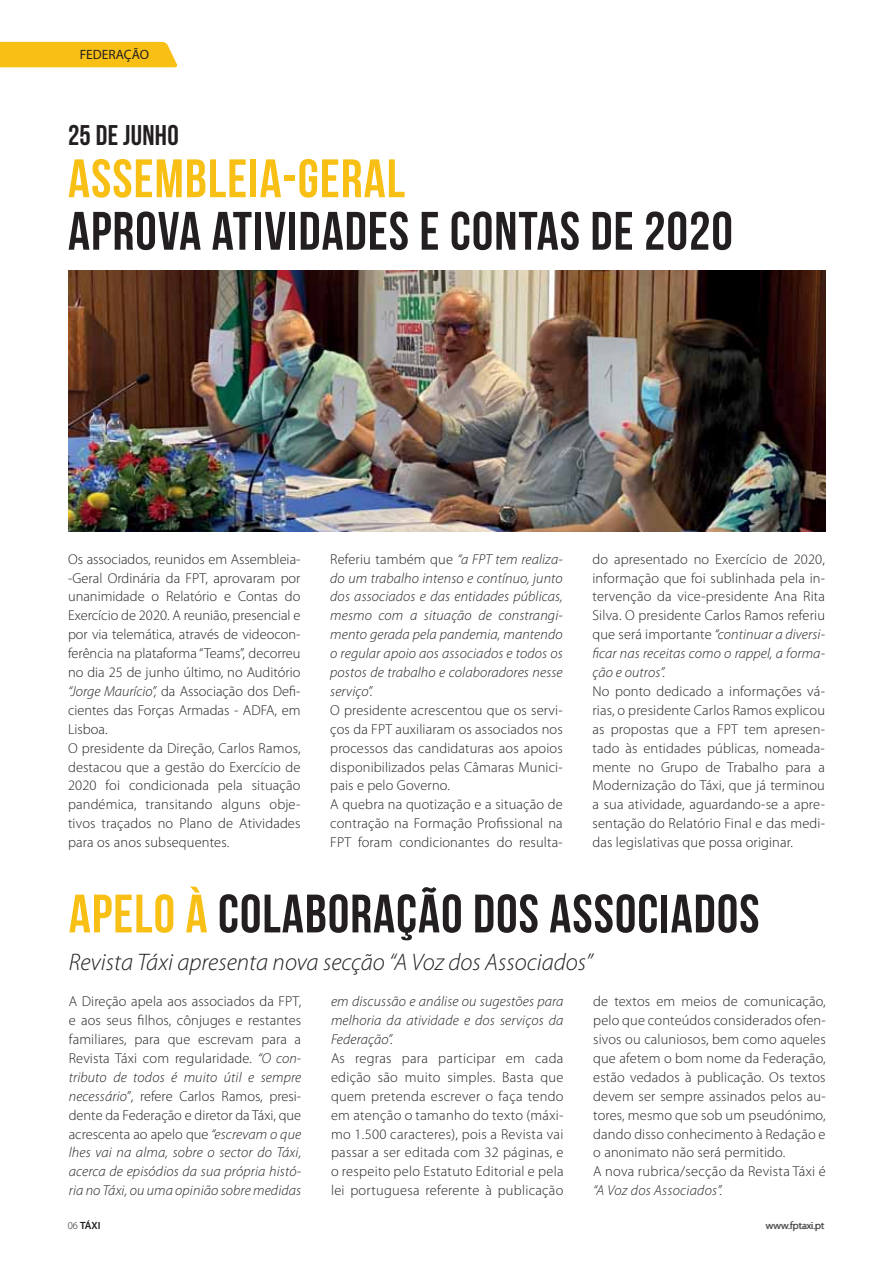
<style>
.page{position:relative;width:893px;height:1263px;background:#fff}
.page>*{position:absolute;margin:0;border:0;box-sizing:border-box;transform-origin:0 0}
.t1{font:54px "Bebas Neue";letter-spacing:.02em;color:#231f20}
.t2{font:54px "Bebas Neue";letter-spacing:.02em;color:#f8c014}
.t3{font:28.5px "Bebas Neue";letter-spacing:.01em;color:#231f20}
.t4{font:italic 300 24px "Myriad Pro";color:#231f20}
.t5{font:300 14.4px/18.9px "Myriad Pro";letter-spacing:.01em;color:#231f20;text-align:justify}
.t6{font:italic 300 14.4px/18.9px "Myriad Pro";letter-spacing:.01em;color:#231f20;text-align:justify}
.t7{font:13.5px "Myriad Pro";color:#231f20}
.t8{font:300 10.5px "Myriad Pro";color:#231f20}
.t9{font:600 10.5px "Myriad Pro";color:#231f20}
.s1{font-style:italic}
.s2{font-style:normal}
.s3{color:#f8c014}
.s4{font-weight:300}
</style>
<div class="page">
<div style="left:0;top:42px;width:178px;height:25px;background:#f8c014"></div>
<img style="left:68px;top:270px;width:758px;height:261px">
<p class="t7" style="left:80px;top:49px;width:71px">FEDERAÇÃO</p>
<h2 class="t3" style="left:68px;top:118px;width:112px">25 DE JUNHO</h2>
<h1 class="t2" style="left:68px;top:147px;width:338px">ASSEMBLEIA-GERAL</h1>
<h1 class="t1" style="left:68px;top:199px;width:666px">APROVA ATIVIDADES E CONTAS DE 2020</h1>
<p class="t5" style="left:68px;top:551px;width:234px;text-align:left">Os associados, reunidos em Assembleia--Geral Ordinária da FPT, aprovaram por unanimidade o Relatório e Contas do Exercício de 2020. A reunião, presencial e por via telemática, através de videocon&shy;ferência na plataforma “Teams”, decorreu no dia 25 de junho último, no Auditório <span class="s1">“Jorge Maurício”,</span> da Associação dos Defi&shy;cientes das Forças Armadas - ADFA, em Lisboa.<br>O presidente da Direção, Carlos Ramos, destacou que a gestão do Exercício de 2020 foi condicionada pela situação pandémica, transitando alguns obje&shy;tivos traçados no Plano de Atividades para os anos subsequentes.</p>
<p class="t6" style="left:330px;top:551px;width:234px"><span class="s2">Referiu também que</span> “a FPT tem realiza&shy;do um trabalho intenso e contínuo, junto dos associados e das entidades públicas, mesmo com a situação de constrangi&shy;mento gerada pela pandemia, mantendo o regular apoio aos associados e todos os postos de trabalho e colaboradores nesse serviço”.</p>
<p class="t5" style="left:330px;top:702px;width:234px;text-align:left">O presidente acrescentou que os servi&shy;ços da FPT auxiliaram os associados nos processos das candidaturas aos apoios disponibilizados pelas Câmaras Munici&shy;pais e pelo Governo.<br>A quebra na quotização e a situação de contração na Formação Profissional na FPT foram condicionantes do resulta-</p>
<p class="t5" style="left:592px;top:551px;width:234px">do apresentado no Exercício de 2020, informação que foi sublinhada pela in&shy;tervenção da vice-presidente Ana Rita Silva. O presidente Carlos Ramos referiu que será importante <span class="s1">“continuar a diversi&shy;ficar nas receitas como o rappel, a forma&shy;ção e outros”.</span></p>
<p class="t5" style="left:592px;top:683px;width:234px">No ponto dedicado a informações vá&shy;rias, o presidente Carlos Ramos explicou as propostas que a FPT tem apresen&shy;tado às entidades públicas, nomeada&shy;mente no Grupo de Trabalho para a Modernização do Táxi, que já terminou a sua atividade, aguardando-se a apre&shy;sentação do Relatório Final e das medi&shy;das legislativas que possa originar.</p>
<h1 class="t1" style="left:69px;top:882px;width:692px"><span class="s3">APELO À</span> COLABORAÇÃO DOS ASSOCIADOS</h1>
<h3 class="t4" style="left:69px;top:953px;width:526px">Revista Táxi apresenta nova secção “A Voz dos Associados”</h3>
<p class="t5" style="left:69px;top:993px;width:234px">A Direção apela aos associados da FPT, e aos seus filhos, cônjuges e restantes familiares, para que escrevam para a Revista Táxi com regularidade. <span class="s1">“O con&shy;tributo de todos é muito útil e sempre necessário”</span>, refere Carlos Ramos, presi&shy;dente da Federação e diretor da Táxi, que acrescenta ao apelo que <span class="s1">“escrevam o que lhes vai na alma, sobre o sector do Táxi, acerca de episódios da sua própria histó&shy;ria no Táxi, ou uma opinião sobre medidas</span></p>
<p class="t6" style="left:331px;top:993px;width:234px">em discussão e análise ou sugestões para melhoria da atividade e dos serviços da Federação”.</p>
<p class="t5" style="left:331px;top:1050px;width:234px">As regras para participar em cada edição são muito simples. Basta que quem pretenda escrever o faça tendo em atenção o tamanho do texto (máxi&shy;mo 1.500 caracteres), pois a Revista vai passar a ser editada com 32 páginas, e o respeito pelo Estatuto Editorial e pela lei portuguesa referente à publicação</p>
<p class="t9" style="left:68px;top:1221px;width:34px"><span class="s4">06</span> TÁXI</p>
<p class="t5" style="left:593px;top:993px;width:234px;text-align:left">de textos em meios de comunicação, pelo que conteúdos considerados ofen&shy;sivos ou caluniosos, bem como aqueles que afetem o bom nome da Federação, estão vedados à publicação. Os textos devem ser sempre assinados pelos au&shy;tores, mesmo que sob um pseudónimo, dando disso conhecimento à Redação e o anonimato não será permitido.<br>A nova rubrica/secção da Revista Táxi é</p>
<p class="t6" style="left:593px;top:1182px;width:131px">“A Voz dos Associados”.</p>
<p class="t8" style="left:766px;top:1221px;width:60px">www.fptaxi.pt</p>
</div>
